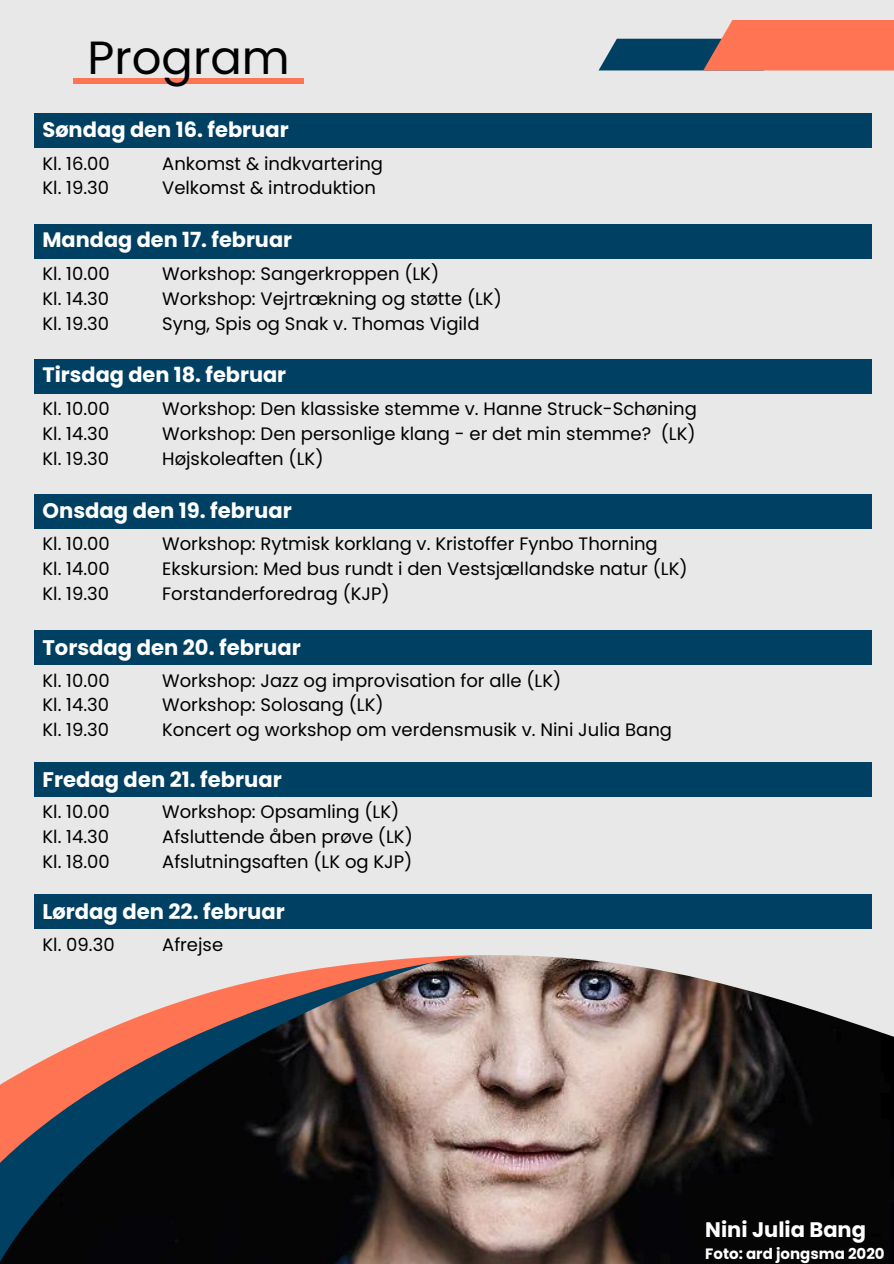
<style>
.page{position:relative;width:894px;height:1264px;background:#fff}
.page>*{position:absolute;margin:0;border:0;box-sizing:border-box;transform-origin:0 0}
.t1{font:46.5px "Poppins";color:#000}
.t2{font:700 21.15px "Poppins";color:#fff}
.t3{font:700 21px "Poppins";color:#fff}
.t4{font:700 20.85px "Poppins";color:#fff}
.t5{font:18px/24.8px "Poppins";color:#000}
.t6{font:700 15px "Poppins";color:#fff}
</style>
<div class="page">
<div style="left:0;top:0;width:893px;height:1263px;background:#e8e8e8"></div>
<svg style="left:599px;top:20px;width:294px;height:50px"></svg>
<div style="left:73px;top:78px;width:231px;height:6px;background:#ff7453"></div>
<svg style="left:0;top:1168px;width:893px;height:95px;background:#292524"></svg>
<svg style="left:0;top:1088px;width:893px;height:80px;background:#483d3c"></svg>
<svg style="left:0;top:955px;width:893px;height:133px"></svg>
<div style="left:34px;top:113px;width:837px;height:34px;background:#004062"></div>
<div style="left:34px;top:224px;width:837px;height:34px;background:#004062"></div>
<div style="left:34px;top:359px;width:837px;height:34px;background:#004062"></div>
<div style="left:34px;top:630px;width:837px;height:34px;background:#004062"></div>
<div style="left:34px;top:762px;width:837px;height:35px;background:#004062"></div>
<div style="left:34px;top:494px;width:837px;height:34px;background:#004062"></div>
<div style="left:34px;top:894px;width:837px;height:35px;background:#004062"></div>
<p class="t1" style="left:87px;top:25px;width:204px">Program</p>
<h2 class="t3" style="left:42px;top:115px;width:248px">Søndag den 16. februar</h2>
<h2 class="t5" style="left:42px;top:151px;width:69px">Kl. 16.00<br>Kl. 19.30</h2>
<h3 class="t5" style="left:162px;top:151px;width:222px">Ankomst &amp; indkvartering<br>Velkomst &amp; introduktion</h3>
<h3 class="t4" style="left:42px;top:225px;width:251px">Mandag den 17. februar</h3>
<h3 class="t5" style="left:42px;top:261px;width:69px;text-align:justify">Kl. 10.00<br>Kl. 14.30<br>Kl. 19.30</h3>
<h2 class="t5" style="left:162px;top:261px;width:341px">Workshop: Sangerkroppen (LK)<br>Workshop: Vejrtrækning og støtte (LK)<br>Syng, Spis og Snak v. Thomas Vigild</h2>
<h3 class="t4" style="left:42px;top:360px;width:245px">Tirsdag den 18. februar</h3>
<h3 class="t5" style="left:42px;top:396px;width:69px;text-align:justify">Kl. 10.00<br>Kl. 14.30<br>Kl. 19.30</h3>
<h3 class="t5" style="left:162px;top:396px;width:536px;text-align:justify">Workshop: Den klassiske stemme v. Hanne Struck-Schøning Workshop: Den personlige klang - er det min stemme? (LK)<br>Højskoleaften (LK)</h3>
<h3 class="t2" style="left:42px;top:496px;width:251px">Onsdag den 19. februar</h3>
<h2 class="t5" style="left:42px;top:531px;width:69px;text-align:justify">Kl. 10.00<br>Kl. 14.00<br>Kl. 19.30</h2>
<h3 class="t5" style="left:162px;top:531px;width:527px">Workshop: Rytmisk korklang v. Kristoffer Fynbo Thorning<br>Ekskursion: Med bus rundt i den Vestsjællandske natur (LK)<br>Forstanderforedrag (KJP)</h3>
<h2 class="t2" style="left:42px;top:632px;width:260px">Torsdag den 20. februar</h2>
<h3 class="t5" style="left:42px;top:668px;width:69px;text-align:justify">Kl. 10.00<br>Kl. 14.30<br>Kl. 19.30</h3>
<h2 class="t5" style="left:162px;top:668px;width:511px">Workshop: Jazz og improvisation for alle (LK)<br>Workshop: Solosang (LK)<br>Koncert og workshop om verdensmusik v. Nini Julia Bang</h2>
<h1 class="t2" style="left:42px;top:764px;width:241px">Fredag den 21. februar</h1>
<h3 class="t5" style="left:42px;top:799px;width:69px;text-align:justify">Kl. 10.00<br>Kl. 14.30<br>Kl. 18.00</h3>
<h3 class="t5" style="left:162px;top:799px;width:252px">Workshop: Opsamling (LK)<br>Afsluttende åben prøve (LK)<br>Afslutningsaften (LK og KJP)</h3>
<p class="t2" style="left:42px;top:896px;width:244px">Lørdag den 22. februar</p>
<h3 class="t5" style="left:42px;top:932px;width:74px">Kl. 09.30</h3>
<h2 class="t5" style="left:162px;top:932px;width:62px">Afrejse</h2>
<p class="t3" style="left:705px;top:1214px;width:162px">Nini Julia Bang</p>
<p class="t6" style="left:705px;top:1243px;width:181px">Foto: ard jongsma 2020</p>
</div>
